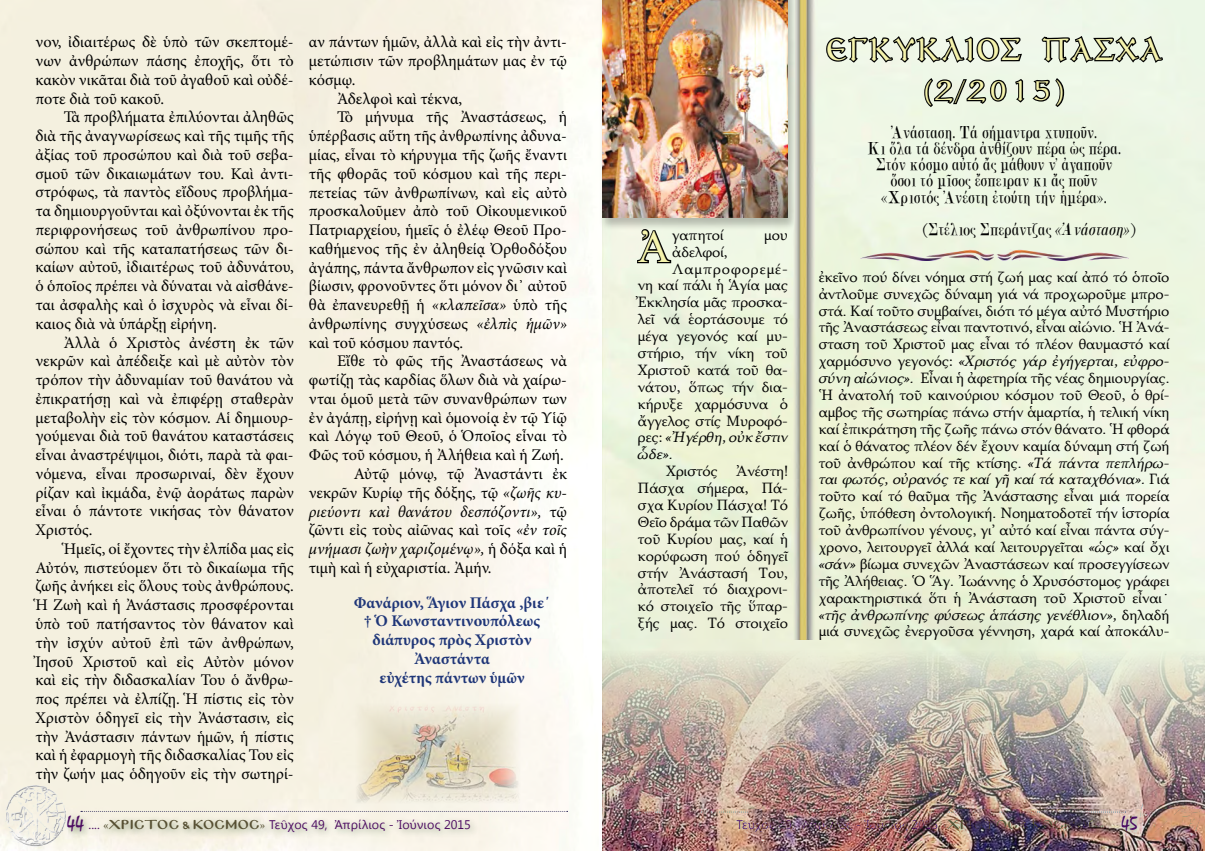
<style>
.page{position:relative;width:1205px;height:851px;background:#fff}
.page>*{position:absolute;margin:0;border:0;box-sizing:border-box;transform-origin:0 0}
.t1{font:45px "Times New Roman";color:#f5f3ac}
.t2{font:35px "GFS Ambrosia";letter-spacing:.06em;color:#f5f3ac}
.t3{font:31.25px "GFS Ambrosia";color:#f5f3ac}
.t4{font:16.25px/18.8px "Minion Pro";color:#000;text-align:justify}
.t5{font:700 16.25px/18.8px "Minion Pro";color:#1f3678;text-align:center}
.t6{font:italic 16.25px "Minion Pro";color:#000}
.t7{font:15px/16.9px "SK Samson Pol Uni W";color:#000;text-align:justify}
.t8{font:15px/16.2px "SK Old Bodoni Pol Uni W";color:#000;text-align:center}
.t9{font:15px/16.9px "SK Samson Pol Uni W Italic";color:#000}
.t10{font:15px "SK Samson Pol Uni W";letter-spacing:.065em;color:#000}
.t11{font:12.5px "Segoe UI";letter-spacing:.01em;color:#4d0c62}
.s1{font-style:italic}
.s2{font-style:normal}
.s3{font-family:"SK Samson Pol Uni W"}
.s4{font-family:"SK Old Bodoni Pol Uni W Italic"}
.s5{font-family:"SK Samson Pol Uni W Italic"}
.s6{font-family:"Mistral";font-size:20px}
.s7{font-family:"Minion Pro"}
.s8{font-family:"Minion Pro";color:#585134}
.s9{font-family:"Mg Byzantine UC Pol Normal";font-size:11.25px;color:#585134}
</style>
<div class="page">
<img style="left:0;top:0;width:1205px;height:850px">
<img style="left:602px;top:650px;width:603px;height:200px">
<svg style="left:825px;top:0;width:199px;height:65px;background:#c8cec3"></svg>
<svg style="left:923px;top:76px;width:103px;height:422px;background:#e7efd9"></svg>
<svg style="left:1032px;top:0;width:133px;height:109px;background:#d3dbcd"></svg>
<div style="left:599px;top:0;width:200px;height:232px;background:#000;opacity:.25"></div>
<img style="left:602px;top:0;width:186px;height:217px">
<svg style="left:636px;top:228px;width:36px;height:36px"></svg>
<img style="left:792px;top:0;width:25px;height:639px">
<img style="left:356px;top:703px;width:164px;height:100px">
<img style="left:860px;top:250px;width:268px;height:10px">
<p class="t4" style="left:35px;top:33px;width:260px">νον, ἰδιαιτέρως δὲ ὑπὸ τῶν σκεπτομέ&shy;νων ἀνθρώπων πάσης ἐποχῆς, ὅτι τὸ κακὸν νικᾶται διὰ τοῦ ἀγαθοῦ καὶ οὐδέ&shy;ποτε διὰ τοῦ κακοῦ.</p>
<p class="t4" style="left:35px;top:108px;width:260px;text-indent:28px">Τὰ προβλήματα ἐπιλύονται ἀληθῶς διὰ τῆς ἀναγνωρίσεως καὶ τῆς τιμῆς τῆς ἀξίας τοῦ προσώπου καὶ διὰ τοῦ σεβα&shy;σμοῦ τῶν δικαιωμάτων του. Καὶ ἀντι&shy;στρόφως, τὰ παντὸς εἴδους προβλήμα&shy;τα δημιουργοῦνται καὶ ὀξύνονται ἐκ τῆς περιφρονήσεως τοῦ ἀνθρωπίνου προ&shy;σώπου καὶ τῆς καταπατήσεως τῶν δι&shy;καίων αὐτοῦ, ἰδιαιτέρως τοῦ ἀδυνάτου, ὁ ὁποῖος πρέπει νὰ δύναται νὰ αἰσθάνε&shy;ται ἀσφαλὴς καὶ ὁ ἰσχυρὸς νὰ εἶναι δί&shy;καιος διὰ νὰ ὑπάρξῃ εἰρήνη.</p>
<p class="t4" style="left:35px;top:333px;width:260px;text-indent:28px">Ἀλλὰ ὁ Χριστὸς ἀνέστη ἐκ τῶν νεκρῶν καὶ ἀπέδειξε καὶ μὲ αὐτὸν τὸν τρόπον τὴν ἀδυναμίαν τοῦ θανάτου νὰ ἐπικρατήσῃ καὶ νὰ ἐπιφέρῃ σταθερὰν μεταβολὴν εἰς τὸν κόσμον. Αἱ δημιουρ&shy;γούμεναι διὰ τοῦ θανάτου καταστάσεις εἶναι ἀναστρέψιμοι, διότι, παρὰ τὰ φαι&shy;νόμενα, εἶναι προσωριναί, δὲν ἔχουν ρίζαν καὶ ἰκμάδα, ἐνῷ ἀοράτως παρὼν εἶναι ὁ πάντοτε νικήσας τὸν θάνατον Χριστός.</p>
<p class="t4" style="left:35px;top:539px;width:260px;text-indent:28px">Ἡμεῖς, οἱ ἔχοντες τὴν ἐλπίδα μας εἰς Αὐτόν, πιστεύομεν ὅτι τὸ δικαίωμα τῆς ζωῆς ἀνήκει εἰς ὅλους τοὺς ἀνθρώπους.<br>Ἡ Ζωὴ καὶ ἡ Ἀνάστασις προσφέρονται ὑπὸ τοῦ πατήσαντος τὸν θάνατον καὶ τὴν ἰσχύν αὐτοῦ ἐπὶ τῶν ἀνθρώπων, Ἰησοῦ Χριστοῦ καὶ εἰς Αὐτὸν μόνον καὶ εἰς τὴν διδασκαλίαν Του ὁ ἄνθρω&shy;πος πρέπει νὰ ἐλπίζῃ. Ἡ πίστις εἰς τὸν Χριστὸν ὁδηγεῖ εἰς τὴν Ἀνάστασιν, εἰς τὴν Ἀνάστασιν πάντων ἡμῶν, ἡ πίστις καὶ ἡ ἐφαρμογὴ τῆς διδασκαλίας Του εἰς τὴν ζωήν μας ὁδηγοῦν εἰς τὴν σωτηρί-</p>
<p class="t4" style="left:309px;top:33px;width:260px">αν πάντων ἡμῶν, ἀλλὰ καὶ εἰς τὴν ἀντι-</p>
<p class="t4" style="left:309px;top:52px;width:260px">μετώπισιν τῶν προβλημάτων μας ἐν τῷ</p>
<p class="t4" style="left:309px;top:70px;width:48px">κόσμῳ.</p>
<p class="t4" style="left:337px;top:89px;width:127px">Ἀδελφοὶ καὶ τέκνα,</p>
<p class="t4" style="left:337px;top:108px;width:231px">Τὸ μήνυμα τῆς Ἀναστάσεως, ἡ</p>
<p class="t4" style="left:309px;top:127px;width:260px">ὑπέρβασις αὕτη τῆς ἀνθρωπίνης ἀδυνα-</p>
<p class="t4" style="left:309px;top:145px;width:260px">μίας, εἶναι τὸ κήρυγμα τῆς ζωῆς ἔναντι</p>
<p class="t4" style="left:309px;top:164px;width:260px">τῆς φθορᾶς τοῦ κόσμου καὶ τῆς περι-</p>
<p class="t4" style="left:309px;top:183px;width:260px">πετείας τῶν ἀνθρωπίνων, καὶ εἰς αὐτὸ</p>
<p class="t4" style="left:309px;top:202px;width:260px">προσκαλοῦμεν ἀπὸ τοῦ Οἰκουμενικοῦ</p>
<p class="t4" style="left:309px;top:220px;width:260px">Πατριαρχείου, ἡμεῖς ὁ ἐλέῳ Θεοῦ Προ-</p>
<p class="t4" style="left:309px;top:239px;width:260px">καθήμενος τῆς ἐν ἀληθείᾳ Ὀρθοδόξου</p>
<p class="t4" style="left:309px;top:258px;width:260px">ἀγάπης, πάντα ἄνθρωπον εἰς γνῶσιν καὶ</p>
<p class="t4" style="left:309px;top:277px;width:260px">βίωσιν, φρονοῦντες ὅτι μόνον δι᾿ αὐτοῦ</p>
<p class="t4" style="left:309px;top:295px;width:260px">θὰ ἐπανευρεθῇ ἡ <span class="s1">«κλαπεῖσα»</span> ὑπὸ τῆς</p>
<p class="t4" style="left:309px;top:314px;width:260px">ἀνθρωπίνης συγχύσεως <span class="s1">«ἐλπὶς ἡμῶν»</span></p>
<p class="t4" style="left:309px;top:333px;width:156px">καὶ τοῦ κόσμου παντός.</p>
<p class="t4" style="left:337px;top:352px;width:231px">Εἴθε τὸ φῶς τῆς Ἀναστάσεως νὰ</p>
<p class="t4" style="left:309px;top:370px;width:260px">φωτίζῃ τὰς καρδίας ὅλων διὰ νὰ χαίρω-</p>
<p class="t4" style="left:309px;top:389px;width:260px">νται ὁμοῦ μετὰ τῶν συνανθρώπων των</p>
<p class="t4" style="left:309px;top:408px;width:260px">ἐν ἀγάπῃ, εἰρήνῃ καὶ ὁμονοίᾳ ἐν τῷ Υἱῷ</p>
<p class="t4" style="left:309px;top:427px;width:260px">καὶ Λόγῳ τοῦ Θεοῦ, ὁ Ὁποῖος εἶναι τὸ</p>
<p class="t4" style="left:309px;top:445px;width:257px">Φῶς τοῦ κόσμου, ἡ Ἀλήθεια καὶ ἡ Ζωή.</p>
<p class="t4" style="left:354px;top:464px;width:215px">Αὐτῷ μόνῳ, τῷ Ἀναστάντι ἐκ</p>
<p class="t4" style="left:309px;top:483px;width:260px">νεκρῶν Κυρίῳ τῆς δόξης, τῷ <span class="s1">«ζωῆς κυ-</span></p>
<p class="t6" style="left:309px;top:500px;width:260px">ριεύοντι καὶ θανάτου δεσπόζοντι», <span class="s2">τῷ</span></p>
<p class="t4" style="left:309px;top:520px;width:260px">ζῶντι εἰς τοὺς αἰῶνας καὶ τοῖς <span class="s1">«ἐν τοῖς</span></p>
<p class="t6" style="left:309px;top:537px;width:260px">μνήμασι ζωὴν χαριζομένῳ», <span class="s2">ἡ δόξα καὶ ἡ</span></p>
<p class="t4" style="left:309px;top:558px;width:184px">τιμὴ καὶ ἡ εὐχαριστία. Ἀμήν.</p>
<p class="t5" style="left:354px;top:592px;width:198px">Φανάριον, Ἅγιον Πάσχα ,βιε΄ † Ὁ Κωνσταντινουπόλεως διάπυρος πρὸς Χριστὸν<br>Ἀναστάντα<br>εὐχέτης πάντων ὑμῶν</p>
<p class="t7" style="left:672px;top:226px;width:53px">γαπητοί</p>
<p class="t7" style="left:764px;top:226px;width:25px">μου</p>
<p class="t7" style="left:672px;top:243px;width:57px">ἀδελφοί,</p>
<p class="t10" style="left:672px;top:259px;width:117px">Λαμπροφορεμέ-</p>
<p class="t7" style="left:638px;top:277px;width:152px">νη καί πάλι ἡ Ἁγία μας</p>
<p class="t7" style="left:638px;top:294px;width:152px">Ἐκκλησία μᾶς προσκα-</p>
<p class="t7" style="left:638px;top:311px;width:151px">λεῖ νά ἑορτάσουμε τό</p>
<p class="t7" style="left:638px;top:328px;width:152px">μέγα γεγονός καί μυ-</p>
<p class="t7" style="left:638px;top:344px;width:151px">στήριο, τήν νίκη τοῦ</p>
<p class="t7" style="left:638px;top:361px;width:152px">Χριστοῦ κατά τοῦ θα-</p>
<p class="t7" style="left:638px;top:378px;width:152px">νάτου, ὅπως τήν δια-</p>
<p class="t7" style="left:638px;top:395px;width:151px">κήρυξε χαρμόσυνα ὁ</p>
<p class="t7" style="left:638px;top:412px;width:151px">ἄγγελος στίς Μυροφό-</p>
<p class="t9" style="left:638px;top:429px;width:152px"><span class="s3">ρες:</span> «Ἠγέρθη, οὐκ ἔστιν ὧδε».</p>
<p class="t7" style="left:638px;top:463px;width:152px;text-indent:28px">Χριστός Ἀνέστη!<br>Πάσχα σήμερα, Πά&shy;σχα Κυρίου Πάσχα! Τό Θεῖο δράμα τῶν Παθῶν τοῦ Κυρίου μας, καί ἡ κορύφωση πού ὁδηγεῖ στήν Ἀνάστασή Του, ἀποτελεῖ τό διαχρονι&shy;κό στοιχεῖο τῆς ὕπαρ&shy;ξής μας. Τό στοιχεῖο</p>
<h1 class="t1" style="left:638px;top:216px;width:34px">Ἀ</h1>
<h2 class="t2" style="left:826px;top:33px;width:337px">ΕΓΚΥΚΛΙΟΣ ΠΑΣΧΑ</h2>
<h3 class="t3" style="left:922px;top:76px;width:145px">(2/2015)</h3>
<p class="t8" style="left:867px;top:124px;width:255px">Ἀνάσταση. Τά σήμαντρα χτυποῦν.<br>Κι ὅλα τά δένδρα ἀνθίζουν πέρα ὡς πέρα.<br>Στόν κόσμο αὐτό ἄς μάθουν ν’ ἀγαποῦν ὅσοι τό μῖσος ἔσπειραν κι ἄς ποῦν «Χριστός Ἀνέστη ἐτούτη τήν ἡμέρα».</p>
<p class="t8" style="left:922px;top:221px;width:215px">(Στέλιος Σπεράντζας <span class="s4">«Ἀνάσταση»</span>)</p>
<p class="t7" style="left:819px;top:268px;width:352px">ἐκεῖνο πού δίνει νόημα στή ζωή μας καί ἀπό τό ὁποῖο ἀντλοῦμε συνεχῶς δύναμη γιά νά προχωροῦμε μπρο&shy;στά. Καί τοῦτο συμβαίνει, διότι τό μέγα αὐτό Μυστήριο τῆς Ἀναστάσεως εἶναι παντοτινό, εἶναι αἰώνιο. Ἡ Ἀνά&shy;σταση τοῦ Χριστοῦ μας εἶναι τό πλέον θαυμαστό καί</p>
<p class="t9" style="left:819px;top:353px;width:352px"><span class="s3">χαρμόσυνο γεγονός:</span> «Χριστός γάρ ἐγήγερται, εὐφρο-</p>
<p class="t7" style="left:819px;top:370px;width:352px"><span class="s5">σύνη αἰώνιος».</span> Εἶναι ἡ ἀφετηρία τῆς νέας δημιουργίας.<br>Ἡ ἀνατολή τοῦ καινούριου κόσμου τοῦ Θεοῦ, ὁ θρί&shy;αμβος τῆς σωτηρίας πάνω στήν ἁμαρτία, ἡ τελική νίκη καί ἐπικράτηση τῆς ζωῆς πάνω στόν θάνατο. Ἡ φθορά καί ὁ θάνατος πλέον δέν ἔχουν καμία δύναμη στή ζωή τοῦ ἀνθρώπου καί τῆς κτίσης. <span class="s5">«Τά πάντα πεπλήρω-</span></p>
<p class="t9" style="left:819px;top:471px;width:352px">ται φωτός, οὐρανός τε καί γῆ καί τά καταχθόνια». <span class="s3">Γιά</span></p>
<p class="t7" style="left:819px;top:488px;width:352px">τοῦτο καί τό θαῦμα τῆς Ἀνάστασης εἶναι μιά πορεία ζωῆς, ὑπόθεση ὀντολογική. Νοηματοδοτεῖ τήν ἱστορία τοῦ ἀνθρωπίνου γένους, γι’ αὐτό καί εἶναι πάντα σύγ&shy;χρονο, λειτουργεῖ ἀλλά καί λειτουργεῖται <span class="s5">«ὡς»</span> καί ὄχι <span class="s5">«σάν»</span> βίωμα συνεχῶν Ἀναστάσεων καί προσεγγίσεων τῆς Ἀλήθειας. Ὁ Ἅγ. Ἰωάννης ὁ Χρυσόστομος γράφει χαρακτηριστικά ὅτι ἡ Ἀνάσταση τοῦ Χριστοῦ εἶναι˙</p>
<p class="t9" style="left:819px;top:606px;width:352px">«τῆς ἀνθρωπίνης φύσεως ἁπάσης γενέθλιον», <span class="s3">δηλαδή</span></p>
<p class="t7" style="left:819px;top:623px;width:352px">μιά συνεχῶς ἐνεργοῦσα γέννηση, χαρά καί ἀποκάλυ-</p>
<p class="t11" style="left:67px;top:815px;width:405px"><span class="s6">44</span> <span class="s7">....</span> <span class="s8">«</span><span class="s9">ΧΡΙΣΤΟΣ &amp; ΚΟΣΜΟΣ</span><span class="s8">»</span> Τεῦχος 49, Ἀπρίλιος - Ἰούνιος 2015</p>
<p class="t11" style="left:736px;top:815px;width:403px">Τεῦχος 49, Ἀπρίλιος - Ἰούνιος 2015 <span class="s8">«</span><span class="s9">ΧΡΙΣΤΟΣ &amp; ΚΟΣΜΟΣ</span><span class="s8">»</span><span class="s7">....</span> <span class="s6">45</span></p>
</div>
